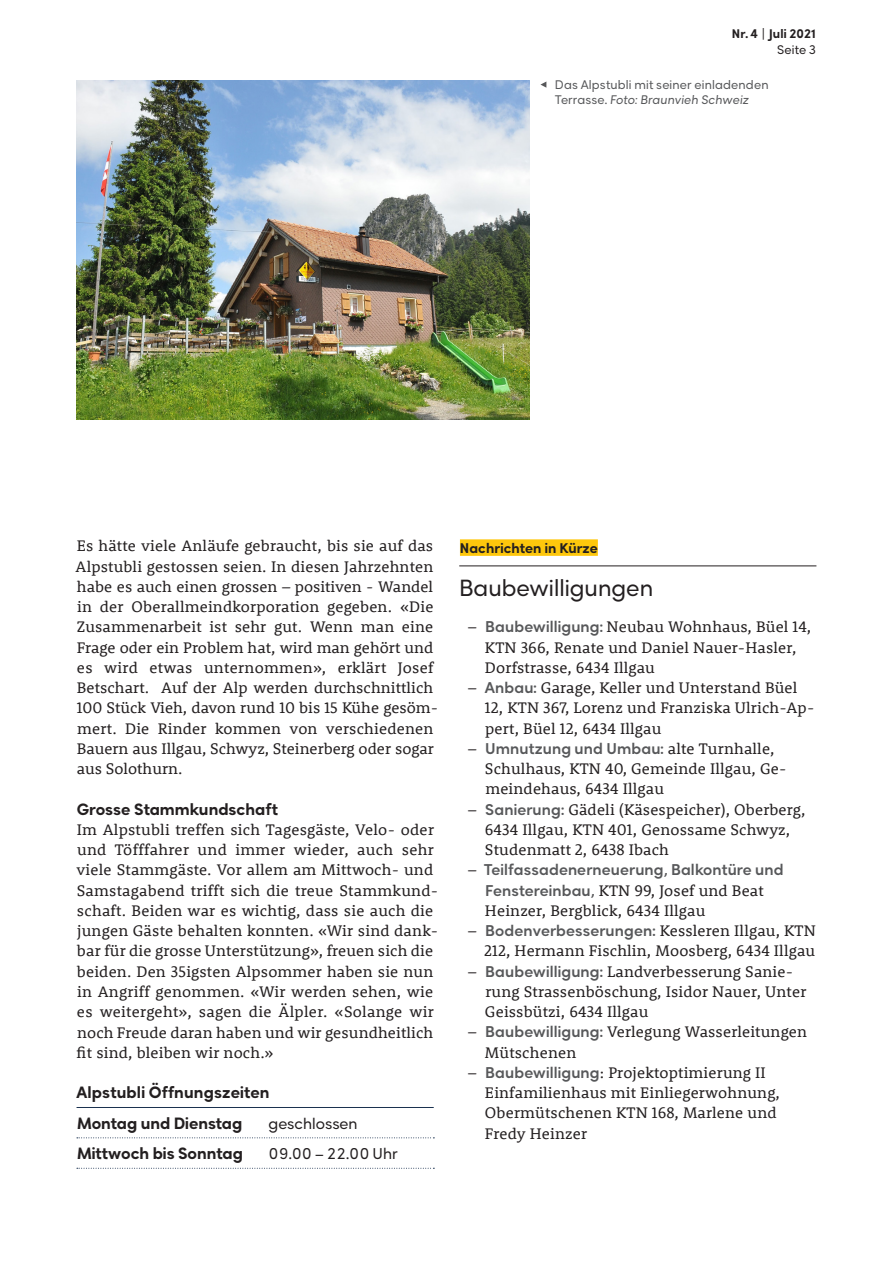
<style>
.page{position:relative;width:893px;height:1263px;background:#fff}
.page>*{position:absolute;margin:0;border:0;box-sizing:border-box;transform-origin:0 0}
.t1{font:22.5px "Rozanova GEO";color:#231f20}
.t2{font:15.75px/20.2px "Rooney";letter-spacing:.01em;color:#231f20}
.t3{font:800 15.75px/30.5px "Rozanova GEO";color:#231f20}
.t4{font:700 15px "Rozanova GEO";letter-spacing:.01em;color:#57585a}
.t5{font:15px "Rozanova GEO";color:#231f20}
.t6{font:800 13.5px "Rozanova GEO";letter-spacing:.01em;color:#231f20}
.t7{font:12px/14.7px "Rozanova GEO";letter-spacing:.015em;color:#57585a}
.t8{font:800 12px "Rozanova GEO";letter-spacing:.01em;color:#231f20}
.t9{font:12px "Rozanova GEO";letter-spacing:.01em;color:#231f20}
.s1{font-style:italic}
.s2{font-family:"Rozanova GEO";font-weight:700;font-size:15px;color:#57585a}
.s3{font-family:"Rooney";font-weight:400;font-size:15.75px;color:#231f20}
</style>
<div class="page">
<hr style="left:77px;top:1107px;width:357px;height:1px;background:#1a314f">
<svg style="left:77px;top:1137px;width:357px;height:1px"></svg>
<svg style="left:77px;top:1168px;width:357px;height:1px"></svg>
<div style="left:460px;top:539px;width:138px;height:17px;background:#fec70c"></div>
<hr style="left:459px;top:566px;width:357px;height:1px;background:#231f20">
<img style="left:77px;top:81px;width:452px;height:339px">
<svg style="left:540px;top:81px;width:6px;height:7px"></svg>
<p class="t8" style="left:732px;top:27px;width:86px">Nr.4 | Juli 2021</p>
<p class="t9" style="left:777px;top:42px;width:40px">Seite 3</p>
<p class="t7" style="left:555px;top:79px;width:215px">Das Alpstubli mit seiner einladenden<br>Terrasse. <span class="s1">Foto: Braunvieh Schweiz</span></p>
<p class="t2" style="left:76px;top:535px;width:364px">Es hätte viele Anläufe gebraucht, bis sie auf das Alpstubli gestossen seien. In diesen Jahrzehnten habe es auch einen grossen – positiven - Wandel in der Oberallmeindkorporation gegeben. «Die Zusammenarbeit ist sehr gut. Wenn man eine Frage oder ein Problem hat, wird man gehört und es wird etwas unternommen», erklärt Josef Betschart. Auf der Alp werden durchschnittlich 100 Stück Vieh, davon rund 10 bis 15 Kühe gesöm&shy;mert. Die Rinder kommen von verschiedenen Bauern aus Illgau, Schwyz, Steinerberg oder sogar aus Solothurn.</p>
<p class="t3" style="left:77px;top:794px;width:202px">Grosse Stammkundschaft</p>
<p class="t2" style="left:76px;top:819px;width:363px">Im Alpstubli treffen sich Tagesgäste, Velo- oder und Töfffahrer und immer wieder, auch sehr viele Stammgäste. Vor allem am Mittwoch- und Samstagabend trifft sich die treue Stammkund&shy;schaft. Beiden war es wichtig, dass sie auch die jungen Gäste behalten konnten. «Wir sind dank&shy;bar für die grosse Unterstützung», freuen sich die beiden. Den 35igsten Alpsommer haben sie nun in Angriff genommen. «Wir werden sehen, wie es weitergeht», sagen die Älpler. «Solange wir noch Freude daran haben und wir gesundheitlich fit sind, bleiben wir noch.»</p>
<p class="t3" style="left:76px;top:1077px;width:195px">Alpstubli Öffnungszeiten<br>Montag und Dienstag</p>
<p class="t5" style="left:269px;top:1114px;width:91px">geschlossen</p>
<p class="t3" style="left:77px;top:1138px;width:167px">Mittwoch bis Sonntag</p>
<p class="t5" style="left:269px;top:1144px;width:131px">09.00 – 22.00 Uhr</p>
<p class="t6" style="left:460px;top:540px;width:139px">Nachrichten in Kürze</p>
<h1 class="t1" style="left:459px;top:574px;width:196px">Baubewilligungen</h1>
<p class="t2" style="left:485px;top:616px;width:328px;text-indent:-17px">– <span class="s2">Baubewilligung:</span> Neubau Wohnhaus, Büel 14,<br>KTN 366, Renate und Daniel Nauer-Hasler,<br>Dorfstrasse, 6434 Illgau</p>
<p class="t2" style="left:485px;top:677px;width:331px;text-indent:-17px">– <span class="s2">Anbau:</span> Garage, Keller und Unterstand Büel<br>12, KTN 367, Lorenz und Franziska Ulrich-Ap&shy;pert, Büel 12, 6434 Illgau</p>
<p class="t4" style="left:468px;top:739px;width:308px"><span class="s3">–</span> Umnutzung und Umbau: <span class="s3">alte Turnhalle,</span></p>
<p class="t2" style="left:485px;top:758px;width:303px">Schulhaus, KTN 40, Gemeinde Illgau, Ge&shy;meindehaus, 6434 Illgau</p>
<p class="t2" style="left:485px;top:799px;width:322px;text-indent:-17px">– <span class="s2">Sanierung:</span> Gädeli (Käsespeicher), Oberberg,<br>6434 Illgau, KTN 401, Genossame Schwyz,<br>Studenmatt 2, 6438 Ibach</p>
<p class="t4" style="left:468px;top:860px;width:317px"><span class="s3">–</span> Teilfassadenerneuerung, Balkontüre und</p>
<p class="t2" style="left:485px;top:880px;width:280px"><span class="s2">Fenstereinbau,</span> KTN 99, Josef und Beat<br>Heinzer, Bergblick, 6434 Illgau</p>
<p class="t2" style="left:468px;top:920px;width:349px;text-align:right">– <span class="s2">Bodenverbesserungen:</span> Kessleren Illgau, KTN<br>212, Hermann Fischlin, Moosberg, 6434 Illgau</p>
<p class="t2" style="left:485px;top:961px;width:323px;text-indent:-17px">– <span class="s2">Baubewilligung:</span> Landverbesserung Sanie&shy;rung Strassenböschung, Isidor Nauer, Unter<br>Geissbützi, 6434 Illgau</p>
<p class="t2" style="left:485px;top:1021px;width:324px;text-indent:-17px">– <span class="s2">Baubewilligung:</span> Verlegung Wasserleitungen<br>Mütschenen</p>
<p class="t2" style="left:485px;top:1062px;width:296px;text-indent:-17px">– <span class="s2">Baubewilligung</span>: Projektoptimierung II Einfamilienhaus mit Einliegerwohnung, Obermütschenen KTN 168, Marlene und Fredy Heinzer</p>
</div>
